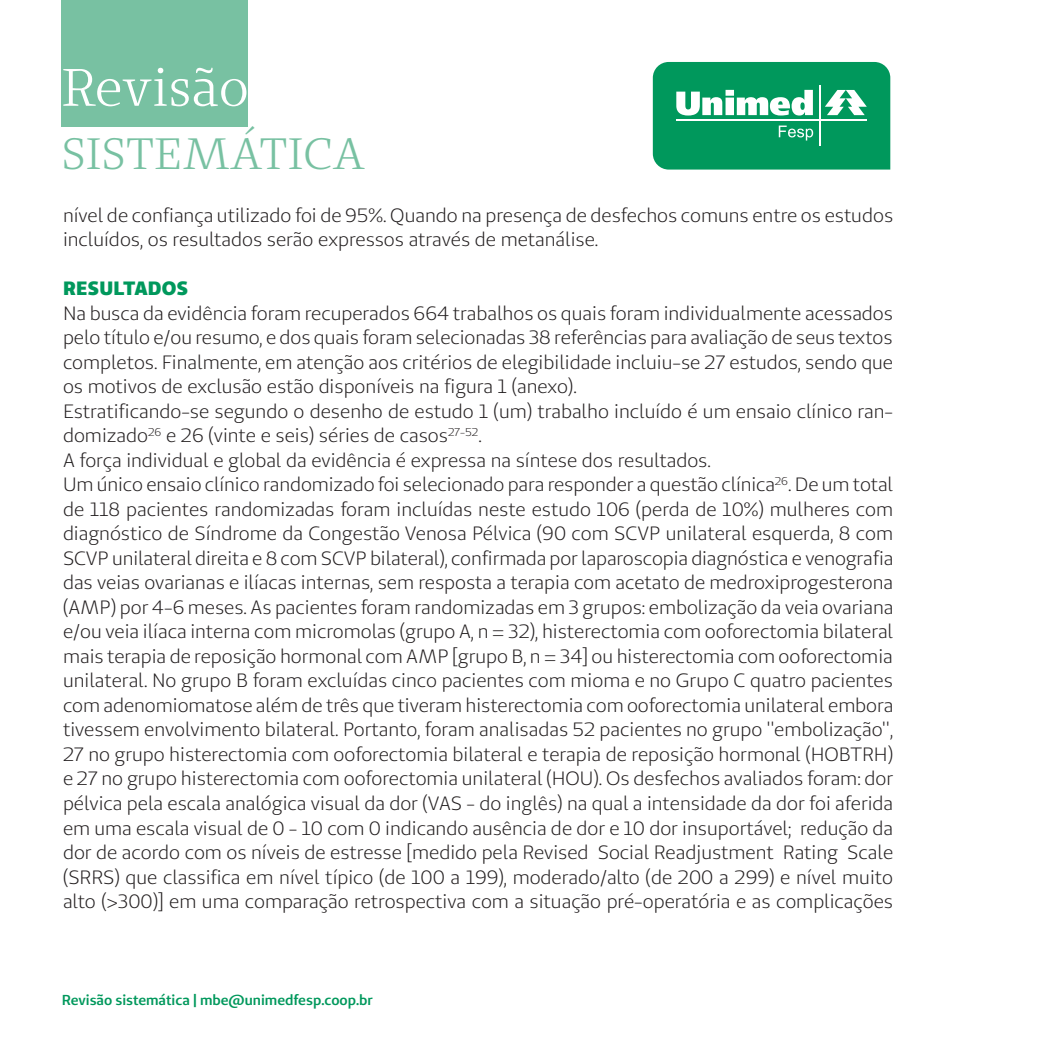
<style>
.page{position:relative;width:1042px;height:1042px;background:#fff}
.page>*{position:absolute;margin:0;border:0;box-sizing:border-box;transform-origin:0 0}
.t1{font:52.5px "Unimed Serif";color:#fff}
.t2{font:43.75px "Unimed Serif";letter-spacing:.01em;color:#78c1a2}
.Texto{font:19.25px/24.5px "Unimed Sans";color:#231f20}
.Intertítulo{font:900 19.25px "Unimed Sans";letter-spacing:.01em;color:#00985c}
.t3{font:600 14.35px "Unimed Sans";color:#00985c}
</style>
<div class="page">
<div style="left:61px;top:0;width:187px;height:127px;background:#78c1a2"></div>
<svg style="left:652px;top:62px;width:239px;height:108px"></svg>
<h1 class="t1" style="left:62px;top:54px;width:189px">Revisão</h1>
<h2 class="t2" style="left:62px;top:126px;width:305px">SISTEMÁTICA</h2>
<p class="Texto" style="left:63px;top:203px;width:831px">nível de confiança utilizado foi de 95%. Quando na presença de desfechos comuns entre os estudos incluídos, os resultados serão expressos através de metanálise.</p>
<p class="Intertítulo" style="left:63px;top:276px;width:127px">RESULTADOS</p>
<p class="Texto" style="left:63px;top:301px;width:831px;text-align:justify">Na busca da evidência foram recuperados 664 trabalhos os quais foram individualmente acessados pelo título e/ou resumo, e dos quais foram selecionadas 38 referências para avaliação de seus textos completos. Finalmente, em atenção aos critérios de elegibilidade incluiu-se 27 estudos, sendo que os motivos de exclusão estão disponíveis na figura 1 (anexo).</p>
<p class="Texto" style="left:63px;top:399px;width:831px">Estratificando-se segundo o desenho de estudo 1 (um) trabalho incluído é um ensaio clínico ran&shy;domizado<sup>26</sup> e 26 (vinte e seis) séries de casos<sup>27-52</sup>.</p>
<p class="Texto" style="left:63px;top:448px;width:649px">A força individual e global da evidência é expressa na síntese dos resultados.</p>
<p class="Texto" style="left:63px;top:472px;width:832px;text-align:justify">Um único ensaio clínico randomizado foi selecionado para responder a questão clínica<sup>26</sup>. De um total de 118 pacientes randomizadas foram incluídas neste estudo 106 (perda de 10%) mulheres com diagnóstico de Síndrome da Congestão Venosa Pélvica (90 com SCVP unilateral esquerda, 8 com SCVP unilateral direita e 8 com SCVP bilateral), confirmada por laparoscopia diagnóstica e venografia das veias ovarianas e ilíacas internas, sem resposta a terapia com acetato de medroxiprogesterona (AMP) por 4-6 meses. As pacientes foram randomizadas em 3 grupos: embolização da veia ovariana e/ou veia ilíaca interna com micromolas (grupo A, n = 32), histerectomia com ooforectomia bilateral mais terapia de reposição hormonal com AMP [grupo B, n = 34] ou histerectomia com ooforectomia unilateral. No grupo B foram excluídas cinco pacientes com mioma e no Grupo C quatro pacientes com adenomiomatose além de três que tiveram histerectomia com ooforectomia unilateral embora tivessem envolvimento bilateral. Portanto, foram analisadas 52 pacientes no grupo "embolização", 27 no grupo histerectomia com ooforectomia bilateral e terapia de reposição hormonal (HOBTRH) e 27 no grupo histerectomia com ooforectomia unilateral (HOU). Os desfechos avaliados foram: dor pélvica pela escala analógica visual da dor (VAS - do inglês) na qual a intensidade da dor foi aferida em uma escala visual de 0 - 10 com 0 indicando ausência de dor e 10 dor insuportável; redução da dor de acordo com os níveis de estresse [medido pela Revised Social Readjustment Rating Scale (SRRS) que classifica em nível típico (de 100 a 199), moderado/alto (de 200 a 299) e nível muito alto (&gt;300)] em uma comparação retrospectiva com a situação pré-operatória e as complicações</p>
<p class="t3" style="left:62px;top:990px;width:313px">Revisão sistemática | mbe@unimedfesp.coop.br</p>
</div>
